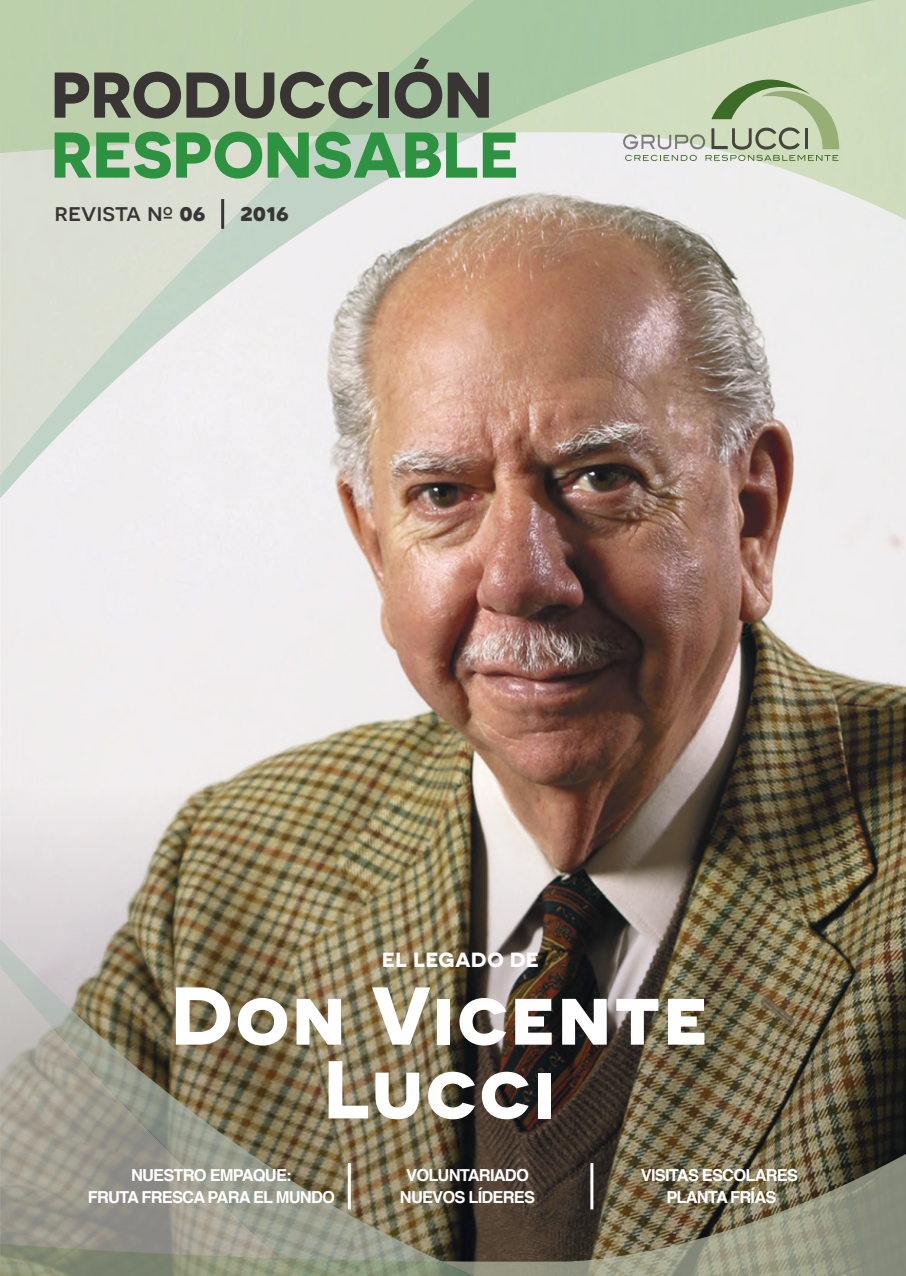
<style>
.page{position:relative;width:906px;height:1276px;background:#fff}
.page>*{position:absolute;margin:0;border:0;box-sizing:border-box;transform-origin:0 0}
.t1{font:700 81.75px/73.8px "Novecentosanswide";letter-spacing:.03em;color:#fff;text-align:center}
.t2{font:700 64.5px "Novecentosanswide";color:#2d9340}
.t3{font:700 64.5px "Novecentosanswide";color:#393535}
.t4{font:500 24.75px "Novecentosanswide";color:#393535}
.t5{font:700 24.75px "Novecentosanswide";color:#393535}
.t6{font:700 20.55px "Novecentosanswide";letter-spacing:.03em;color:#fff}
.t7{font:700 16.5px/22.5px "Helvetica";letter-spacing:-.05em;color:#fff;text-align:center}
.s1{font-weight:700}
</style>
<div class="page">
<svg style="left:481px;top:136px;width:425px;height:43px;fill:#ededec"></svg>
<svg style="left:0;top:0;width:536px;height:169px;fill:#bdd0ac"></svg>
<svg style="left:319px;top:0;width:587px;height:136px"></svg>
<img style="left:0;top:179px;width:906px;height:1097px">
<hr style="left:590px;top:1163px;width:3px;height:46px;background:#fff">
<hr style="left:348px;top:1163px;width:3px;height:46px;background:#fff">
<hr style="left:221px;top:199px;width:3px;height:30px;background:#393535">
<h2 class="t3" style="left:51px;top:55px;width:443px">PRODUCCIÓN</h2>
<h2 class="t2" style="left:51px;top:115px;width:469px">RESPONSABLE</h2>
<h3 class="t4" style="left:54px;top:197px;width:152px">revista nº <span class="s1">06</span></h3>
<h3 class="t5" style="left:240px;top:197px;width:50px">2016</h3>
<p class="t6" style="left:382px;top:947px;width:158px">EL LEGADO DE</p>
<h1 class="t1" style="left:171px;top:977px;width:538px">Don Vicente<br>Lucci</h1>
<p class="t7" style="left:88px;top:1163px;width:249px">NUESTRO EMPAQUE:<br>FRUTA FRESCA PARA EL MUNDO</p>
<p class="t7" style="left:400px;top:1163px;width:137px">VOLUNTARIADO<br>NUEVOS LÍDERES</p>
<p class="t7" style="left:641px;top:1163px;width:159px">VISITAS ESCOLARES<br>PLANTA FRÍAS</p>
</div>
